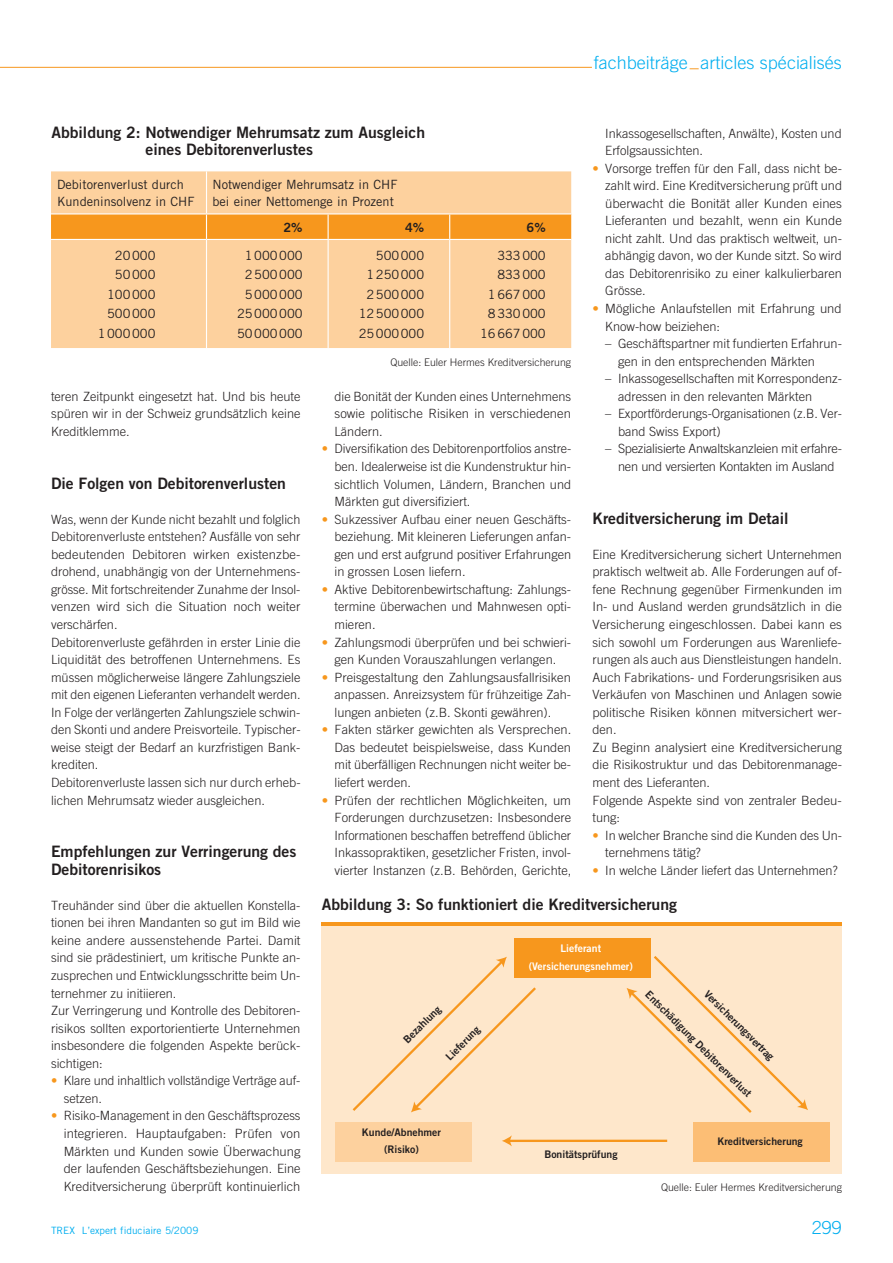
<style>
.page{position:relative;width:893px;height:1263px;background:#fff}
.page>*{position:absolute;margin:0;border:0;box-sizing:border-box;transform-origin:0 0}
.t1{font:300 18px "Trade Gothic";color:#00aeef}
.t2{font:15.75px/17.5px "Trade Gothic Bold Two";color:#231f20}
.t3{font:13.95px "Trade Gothic Bold Two";color:#231f20}
.t4{font:300 12.75px/17.5px "Trade Gothic";color:#231f20}
.t5{font:12.75px/19.5px "Trade Gothic";color:#231f20;text-align:right}
.t6{font:12.75px "Trade Gothic Bold Two";color:#231f20}
.t7{font:10.5px/17.4px "Trade Gothic Bold Two";color:#231f20;text-align:center}
.t8{font:300 10.5px "Trade Gothic";color:#231f20}
.t9{font:10.5px/17.4px "Trade Gothic Bold Two";color:#fff;text-align:center}
.t10{font:10.05px "Trade Gothic";color:#00aeef}
.s1{color:#f7971d}
</style>
<div class="page">
<hr style="left:0;top:67px;width:592px;height:1px;background:#f7971d">
<div style="left:51px;top:171px;width:520px;height:177px;background:#fdd19e"></div>
<hr style="left:206px;top:171px;width:1px;height:42px;background:#fff">
<hr style="left:51px;top:213px;width:155px;height:1px;background:#fff">
<hr style="left:206px;top:213px;width:122px;height:1px;background:#fff">
<hr style="left:328px;top:213px;width:122px;height:1px;background:#fff">
<hr style="left:450px;top:213px;width:121px;height:1px;background:#fff">
<svg style="left:51px;top:214px;width:520px;height:25px;background:#f79a23"></svg>
<hr style="left:51px;top:239px;width:155px;height:1px;background:#fff">
<hr style="left:206px;top:239px;width:122px;height:1px;background:#fff">
<hr style="left:206px;top:240px;width:1px;height:108px;background:#fff">
<hr style="left:328px;top:239px;width:122px;height:1px;background:#fff">
<hr style="left:328px;top:240px;width:1px;height:108px;background:#fff">
<hr style="left:450px;top:239px;width:121px;height:1px;background:#fff">
<hr style="left:449px;top:240px;width:1px;height:108px;background:#fff">
<div style="left:322px;top:926px;width:520px;height:247px;background:#fee7cb"></div>
<div style="left:514px;top:938px;width:136px;height:40px;background:#f7971d"></div>
<div style="left:335px;top:1122px;width:136px;height:39px;background:#fdd19e"></div>
<div style="left:693px;top:1122px;width:137px;height:39px;background:#fcbe75"></div>
<svg style="left:352px;top:957px;width:184px;height:156px"></svg>
<svg style="left:627px;top:953px;width:181px;height:160px"></svg>
<hr style="left:509px;top:1140px;width:158px;height:2px;background:#f7971d">
<svg style="left:502px;top:1135px;width:10px;height:11px"></svg>
<h1 class="t1" style="left:594px;top:52px;width:250px">fachbeiträge<span class="s1">_</span>articles spécialisés</h1>
<p class="t2" style="left:146px;top:123px;width:281px;text-indent:-94px">Abbildung 2: Notwendiger Mehrumsatz zum Ausgleich eines Debitorenverlustes</p>
<p class="t4" style="left:605px;top:124px;width:238px">Inkassogesellschaften, Anwälte), Kosten und<br>Erfolgsaussichten.</p>
<p class="t4" style="left:605px;top:159px;width:238px;text-align:justify;text-indent:-13px"><span class="s1">•</span> Vorsorge treffen für den Fall, dass nicht be&shy;zahlt wird. Eine Kreditversicherung prüft und überwacht die Bonität aller Kunden eines Lieferanten und bezahlt, wenn ein Kunde nicht zahlt. Und das praktisch weltweit, un&shy;abhängig davon, wo der Kunde sitzt. So wird das Debitorenrisiko zu einer kalkulierbaren Grösse.</p>
<p class="t4" style="left:605px;top:300px;width:238px;text-indent:-13px"><span class="s1">•</span> Mögliche Anlaufstellen mit Erfahrung und<br>Know-how beiziehen:</p>
<p class="t4" style="left:618px;top:335px;width:225px;text-indent:-13px">– Geschäftspartner mit fundierten Erfahrun&shy;gen in den entsprechenden Märkten</p>
<p class="t4" style="left:618px;top:370px;width:225px;text-indent:-13px">– Inkassogesellschaften mit Korrespondenz&shy;adressen in den relevanten Märkten</p>
<p class="t4" style="left:618px;top:405px;width:226px;text-indent:-13px">– Exportförderungs-Organisationen (z.B. Ver&shy;band Swiss Export)</p>
<p class="t4" style="left:605px;top:440px;width:238px;text-align:center">– Spezialisierte Anwaltskanzleien mit erfahre&shy;nen und versierten Kontakten im Ausland</p>
<p class="t5" style="left:57px;top:176px;width:139px;line-height:16.5px;text-align:left">Debitorenverlust durch<br>Kundeninsolvenz in CHF</p>
<p class="t5" style="left:212px;top:176px;width:186px;line-height:16.5px;text-align:left">Notwendiger Mehrumsatz in CHF bei einer Nettomenge in Prozent</p>
<p class="t6" style="left:283px;top:219px;width:21px">2%</p>
<p class="t6" style="left:405px;top:219px;width:21px">4%</p>
<p class="t6" style="left:527px;top:219px;width:21px">6%</p>
<p class="t5" style="left:98px;top:245px;width:59px">20000<br>50000<br>100000<br>500000<br>1000000</p>
<p class="t5" style="left:237px;top:245px;width:67px">1000000<br>2500000<br>5000000<br>25000000<br>50000000</p>
<p class="t5" style="left:359px;top:245px;width:67px">500000<br>1250000<br>2500000<br>12500000<br>25000000</p>
<p class="t5" style="left:480px;top:245px;width:67px">333000<br>833000<br>1667000<br>8330000<br>16667000</p>
<p class="t8" style="left:390px;top:356px;width:182px">Quelle: Euler Hermes Kreditversicherung</p>
<p class="t4" style="left:51px;top:387px;width:251px;text-align:justify">teren Zeitpunkt eingesetzt hat. Und bis heute spüren wir in der Schweiz grundsätzlich keine Kreditklemme.</p>
<p class="t4" style="left:334px;top:387px;width:238px;text-align:justify">die Bonität der Kunden eines Unternehmens sowie politische Risiken in verschiedenen Ländern.</p>
<p class="t4" style="left:334px;top:440px;width:238px;text-align:justify;text-indent:-13px"><span class="s1">•</span> Diversifikation des Debitorenportfolios anstre&shy;ben. Idealerweise ist die Kundenstruktur hin&shy;sichtlich Volumen, Ländern, Branchen und Märkten gut diversifiziert.</p>
<p class="t4" style="left:334px;top:510px;width:238px;text-align:justify;text-indent:-13px"><span class="s1">•</span> Sukzessiver Aufbau einer neuen Geschäfts&shy;beziehung. Mit kleineren Lieferungen anfan&shy;gen und erst aufgrund positiver Erfahrungen in grossen Losen liefern.</p>
<p class="t4" style="left:334px;top:580px;width:238px;text-align:justify;text-indent:-13px"><span class="s1">•</span> Aktive Debitorenbewirtschaftung: Zahlungs&shy;termine überwachen und Mahnwesen opti&shy;mieren.</p>
<p class="t4" style="left:322px;top:633px;width:251px;text-align:center"><span class="s1">•</span> Zahlungsmodi überprüfen und bei schwieri&shy;gen Kunden Vorauszahlungen verlangen.</p>
<p class="t4" style="left:334px;top:668px;width:238px;text-align:justify;text-indent:-13px"><span class="s1">•</span> Preisgestaltung den Zahlungsausfallrisiken anpassen. Anreizsystem für frühzeitige Zah&shy;lungen anbieten (z.B. Skonti gewähren).</p>
<p class="t4" style="left:334px;top:721px;width:238px;text-align:justify;text-indent:-13px"><span class="s1">•</span> Fakten stärker gewichten als Versprechen.<br>Das bedeutet beispielsweise, dass Kunden mit überfälligen Rechnungen nicht weiter be&shy;liefert werden.</p>
<p class="t4" style="left:334px;top:791px;width:238px;text-align:justify;text-indent:-13px"><span class="s1">•</span> Prüfen der rechtlichen Möglichkeiten, um Forderungen durchzusetzen: Insbesondere Informationen beschaffen betreffend üblicher Inkassopraktiken, gesetzlicher Fristen, invol&shy;vierter Instanzen (z.B. Behörden, Gerichte,</p>
<p class="t2" style="left:51px;top:474px;width:236px">Die Folgen von Debitorenverlusten</p>
<p class="t4" style="left:51px;top:510px;width:251px">Was, wenn der Kunde nicht bezahlt und folglich Debitorenverluste entstehen? Ausfälle von sehr bedeutenden Debitoren wirken existenzbe&shy;drohend, unabhängig von der Unternehmens&shy;grösse. Mit fortschreitender Zunahme der Insol&shy;venzen wird sich die Situation noch weiter verschärfen.<br>Debitorenverluste gefährden in erster Linie die Liquidität des betroffenen Unternehmens. Es müssen möglicherweise längere Zahlungsziele mit den eigenen Lieferanten verhandelt werden.<br>In Folge der verlängerten Zahlungsziele schwin&shy;den Skonti und andere Preisvorteile. Typischer&shy;weise steigt der Bedarf an kurzfristigen Bank&shy;krediten.<br>Debitorenverluste lassen sich nur durch erheb&shy;lichen Mehrumsatz wieder ausgleichen.</p>
<p class="t2" style="left:51px;top:842px;width:247px">Empfehlungen zur Verringerung des<br>Debitorenrisikos</p>
<p class="t4" style="left:51px;top:896px;width:251px">Treuhänder sind über die aktuellen Konstella&shy;tionen bei ihren Mandanten so gut im Bild wie keine andere aussenstehende Partei. Damit sind sie prädestiniert, um kritische Punkte an&shy;zusprechen und Entwicklungsschritte beim Un&shy;ternehmer zu initiieren.<br>Zur Verringerung und Kontrolle des Debitoren&shy;risikos sollten exportorientierte Unternehmen insbesondere die folgenden Aspekte berück&shy;sichtigen:</p>
<p class="t4" style="left:64px;top:1072px;width:238px;text-indent:-13px"><span class="s1">•</span> Klare und inhaltlich vollständige Verträge auf&shy;setzen.</p>
<p class="t4" style="left:64px;top:1107px;width:238px;text-align:justify;text-indent:-13px"><span class="s1">•</span> Risiko-Management in den Geschäftsprozess integrieren. Hauptaufgaben: Prüfen von Märkten und Kunden sowie Überwachung der laufenden Geschäftsbeziehungen. Eine Kreditversicherung überprüft kontinuierlich</p>
<p class="t2" style="left:592px;top:509px;width:197px">Kreditversicherung im Detail</p>
<p class="t4" style="left:592px;top:545px;width:251px">Eine Kreditversicherung sichert Unternehmen praktisch weltweit ab. Alle Forderungen auf of&shy;fene Rechnung gegenüber Firmenkunden im In- und Ausland werden grundsätzlich in die Versicherung eingeschlossen. Dabei kann es sich sowohl um Forderungen aus Warenliefe&shy;rungen als auch aus Dienstleistungen handeln.<br>Auch Fabrikations- und Forderungsrisiken aus Verkäufen von Maschinen und Anlagen sowie politische Risiken können mitversichert wer&shy;den.<br>Zu Beginn analysiert eine Kreditversicherung die Risikostruktur und das Debitorenmanage&shy;ment des Lieferanten.<br>Folgende Aspekte sind von zentraler Bedeu&shy;tung:</p>
<p class="t4" style="left:605px;top:826px;width:238px;text-indent:-13px"><span class="s1">•</span> In welcher Branche sind die Kunden des Un&shy;ternehmens tätig?</p>
<p class="t4" style="left:592px;top:861px;width:247px"><span class="s1">•</span> In welche Länder liefert das Unternehmen?</p>
<p class="t2" style="left:322px;top:895px;width:357px">Abbildung 3: So funktioniert die Kreditversicherung</p>
<p class="t3" style="left:465px;top:899px;width:233px">So funktioniert die Kreditversicherung</p>
<p class="t9" style="left:529px;top:939px;width:106px">Lieferant (Versicherungsnehmer)</p>
<p class="t7" style="left:713px;top:986px;width:95px;rotate:45deg">Versicherungsvertrag</p>
<p class="t7" style="left:654px;top:986px;width:146px;rotate:45deg">Entschädigung Debitorenverlust</p>
<p class="t7" style="left:399px;top:1035px;width:49px;rotate:-45deg">Bezahlung</p>
<p class="t7" style="left:441px;top:1052px;width:45px;rotate:-45deg">Lieferung</p>
<p class="t7" style="left:362px;top:1123px;width:81px">Kunde/Abnehmer (Risiko)</p>
<p class="t7" style="left:717px;top:1132px;width:87px">Kreditversicherung</p>
<p class="t7" style="left:544px;top:1145px;width:75px">Bonitätsprüfung</p>
<p class="t8" style="left:661px;top:1181px;width:182px">Quelle: Euler Hermes Kreditversicherung</p>
<p class="t10" style="left:51px;top:1225px;width:149px">TREX L’expert fiduciaire 5/2009</p>
<h1 class="t1" style="left:812px;top:1217px;width:32px">299</h1>
</div>
